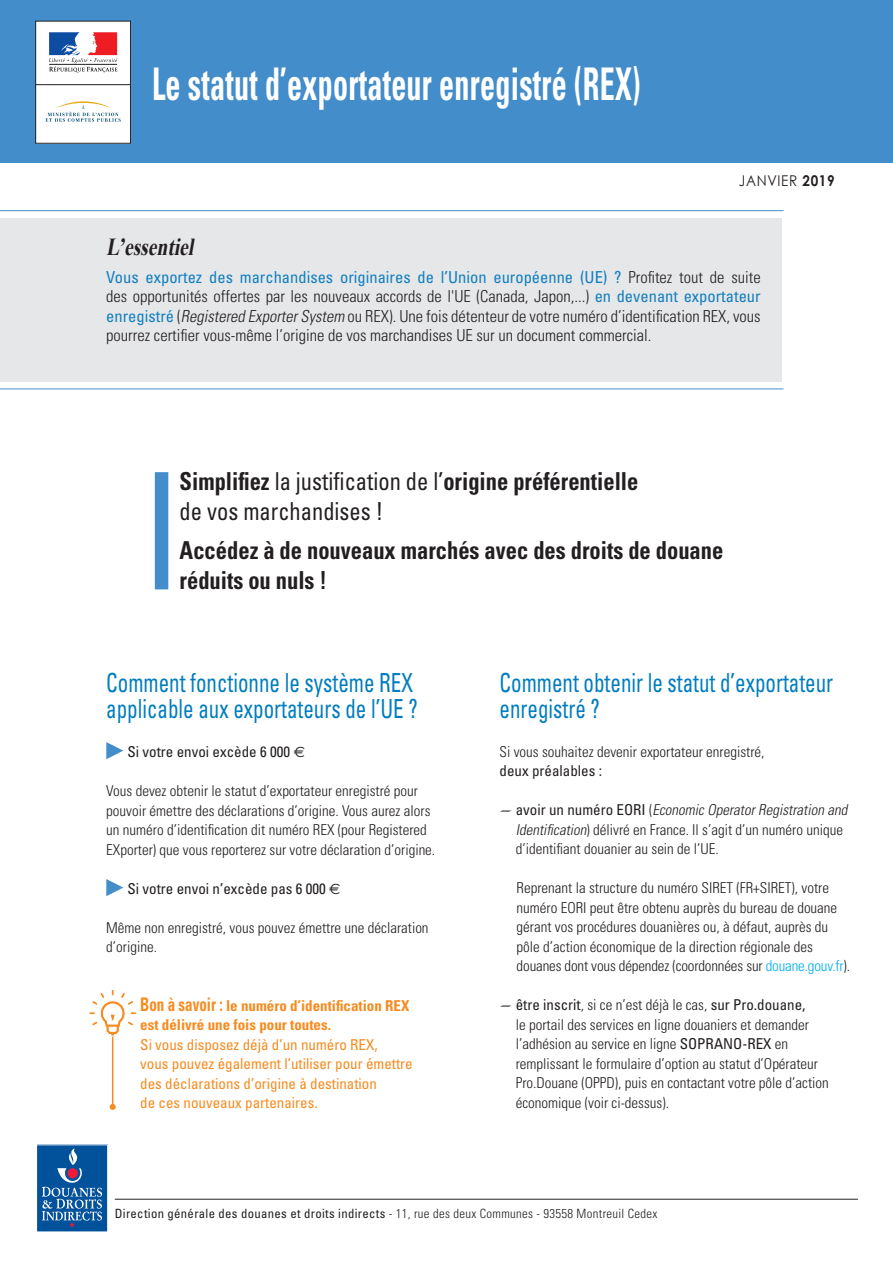
<style>
.page{position:relative;width:893px;height:1263px;background:#fff}
.page>*{position:absolute;margin:0;border:0;box-sizing:border-box;transform-origin:0 0}
.t1{font:700 condensed 45px "Univers";letter-spacing:.01em;color:#fff;scale:.67 1}
.t2{font:condensed 26.25px/25.2px "Univers";color:#007dbf;scale:.8 1}
.t3{font:condensed 24.75px/30px "Univers";color:#231f20;scale:.91 1}
.t4{font:700 condensed 24.75px/30px "Univers";color:#231f20;scale:.91 1}
.t5{font:italic 700 24.3px "Times New Roman";color:#231f20;scale:.8 1}
.t6{font:300 condensed 16.5px/19.5px "Univers";color:#231f20;text-align:justify}
.t7{font:300 condensed 15px/19.5px "Univers";color:#231f20}
.t8{font:condensed 15px/19.5px "Univers";color:#f68b1f}
.t9{font:condensed 15px "Univers";color:#231f20}
.t10{font:14.85px "Century Gothic";letter-spacing:.05em;color:#231f20;scale:.91 1}
.t11{font:condensed 12.75px "Univers";letter-spacing:.025em;color:#231f20}
.s1{font-weight:700}
.s2{font-weight:400;color:#127fbf}
.s3{font-style:italic}
.s4{font-family:"Euro Sans";font-stretch:normal}
.s5{font-weight:700;font-size:18.75px}
.s6{font-weight:400}
.s7{font-family:"Guardi";font-weight:400;font-stretch:normal}
.s8{color:#00aeef}
.s9{font-weight:300}
</style>
<div class="page">
<div style="left:0;top:218px;width:782px;height:164px;background:#e6e7e9"></div>
<hr style="left:0;top:210px;width:783px;height:1px;background:#448dcb">
<hr style="left:0;top:389px;width:783px;height:1px;background:#448dcb">
<div style="left:0;top:0;width:893px;height:162px;background:#448dcb"></div>
<div style="left:37px;top:1145px;width:70px;height:87px;background:#01519b"></div>
<svg style="left:42px;top:1148px;width:60px;height:79px"></svg>
<div style="left:67px;top:1168px;width:11px;height:10px;background:#ed1a3a;border-radius:50%"></div>
<div style="left:36px;top:1144px;width:72px;height:88px;border:1px solid #fff"></div>
<hr style="left:115px;top:1199px;width:743px;height:1px;background:#231f20">
<div style="left:155px;top:472px;width:13px;height:117px;background:#448dcb"></div>
<div style="left:36px;top:21px;width:95px;height:122px;background:#fff"></div>
<div style="left:35px;top:21px;width:96px;height:122px;border:1px solid #231f20"></div>
<hr style="left:35px;top:84px;width:96px;height:1px;background:#231f20">
<svg style="left:45px;top:101px;width:76px;height:21px"></svg>
<svg style="left:49px;top:32px;width:68px;height:41px"></svg>
<svg style="left:106px;top:742px;width:17px;height:17px"></svg>
<svg style="left:106px;top:879px;width:17px;height:17px"></svg>
<hr style="left:112px;top:1032px;width:1px;height:75px;background:#f68b1f">
<svg style="left:110px;top:1104px;width:6px;height:6px"></svg>
<svg style="left:89px;top:990px;width:48px;height:47px"></svg>
<p class="t1" style="left:152px;top:57px;width:730px">Le statut d’exportateur enregistré (REX)</p>
<p class="t10" style="left:739px;top:172px;width:107px">JANVIER <span class="s1">2019</span></p>
<p class="t5" style="left:106px;top:232px;width:116px">L’essentiel</p>
<p class="t6" style="left:106px;top:267px;width:656px"><span class="s2">Vous exportez des marchandises originaires de l’Union européenne (UE) ?</span> Profitez tout de suite des opportunités offertes par les nouveaux accords de l'UE (Canada, Japon,...) <span class="s2">en devenant exportateur enregistré</span> (<span class="s3">Registered ExporterSystem</span> ou REX). Une fois détenteur de votre numéro d’identification REX, vous pourrez certifier vous-même l’origine de vos marchandises UE sur un document commercial.</p>
<p class="t3" style="left:180px;top:466px;width:506px"><span class="s1">Simplifiez</span> la justification de l’<span class="s1">origine préférentielle </span>de vos marchandises !</p>
<p class="t4" style="left:180px;top:535px;width:599px">Accédez à de nouveaux marchés avec des droits de douane réduits ou nuls !</p>
<p class="t2" style="left:106px;top:670px;width:385px">Comment fonctionne le système REX</p>
<p class="t2" style="left:106px;top:695px;width:391px">applicable aux exportateurs de l’UE ?</p>
<p class="t9" style="left:128px;top:742px;width:179px">Si votre envoi excède 6 000 <span class="s4">€</span></p>
<p class="t7" style="left:106px;top:781px;width:330px">Vous devez obtenir le statut d’exportateur enregistré pour pouvoir émettre des déclarations d’origine. Vous aurez alors un numéro d’identification dit numéro REX (pour Registered EXporter) que vous reporterez sur votre déclaration d’origine.</p>
<p class="t9" style="left:128px;top:879px;width:214px">Si votre envoi n’excède pas 6 000 <span class="s4">€</span></p>
<p class="t7" style="left:106px;top:917px;width:324px">Même non enregistré, vous pouvez émettre une déclaration d’origine.</p>
<p class="t8" style="left:140px;top:995px;width:274px"><span class="s5">Bon à savoir :</span> <span class="s1">le numéro d’identification REX est délivré une fois pour toutes.<br></span>Si vous disposez déjà d’un numéro REX,<br>vous pouvez également l’utiliser pour émettre des déclarations d’origine à destination<br>de ces nouveaux partenaires.</p>
<p class="t2" style="left:500px;top:670px;width:419px">Comment obtenir le statut d’exportateur enregistré ?</p>
<p class="t7" style="left:500px;top:742px;width:266px">Si vous souhaitez devenir exportateur enregistré, <span class="s6">deux préalables :</span></p>
<p class="t7" style="left:516px;top:800px;width:336px;text-indent:-16px"><span class="s7">-</span> <span class="s6">a v o i r u n n u m é r o E O R I</span> ( <span class="s3">EconomicOperatorRegistration and<br>Identification</span>) délivré en France. Il s’agit d’un numéro unique d’identifiant douanier au sein de l’UE.</p>
<p class="t7" style="left:517px;top:878px;width:335px">Reprenant la structure du numéro SIRET (FR+SIRET), votre numéro EORI peut être obtenu auprès du bureau de douane gérant vos procédures douanières ou, à défaut, auprès du pôle d’action économique de la direction régionale des douanes dont vous dépendez (coordonnées sur <span class="s8">douane.gouv.fr</span>).</p>
<p class="t7" style="left:516px;top:995px;width:315px;text-indent:-16px"><span class="s7">-</span> <span class="s6">être inscrit</span>, si ce n’est déjà le cas, <span class="s6">sur Pro.douane,<br></span>le portail des services en ligne douaniers et demander l’adhésion au service en ligne <span class="s6">SOPRANO-REX</span> en remplissant le formulaire d’option au statut d’Opérateur Pro.Douane (OPPD), puis en contactant votre pôle d’action économique (voir ci-dessus).</p>
<p class="t11" style="left:115px;top:1205px;width:544px">Direction générale des douanes et droits indirects <span class="s9">- 11, rue des deux Communes - 93558 Montreuil Cedex</span></p>
</div>
